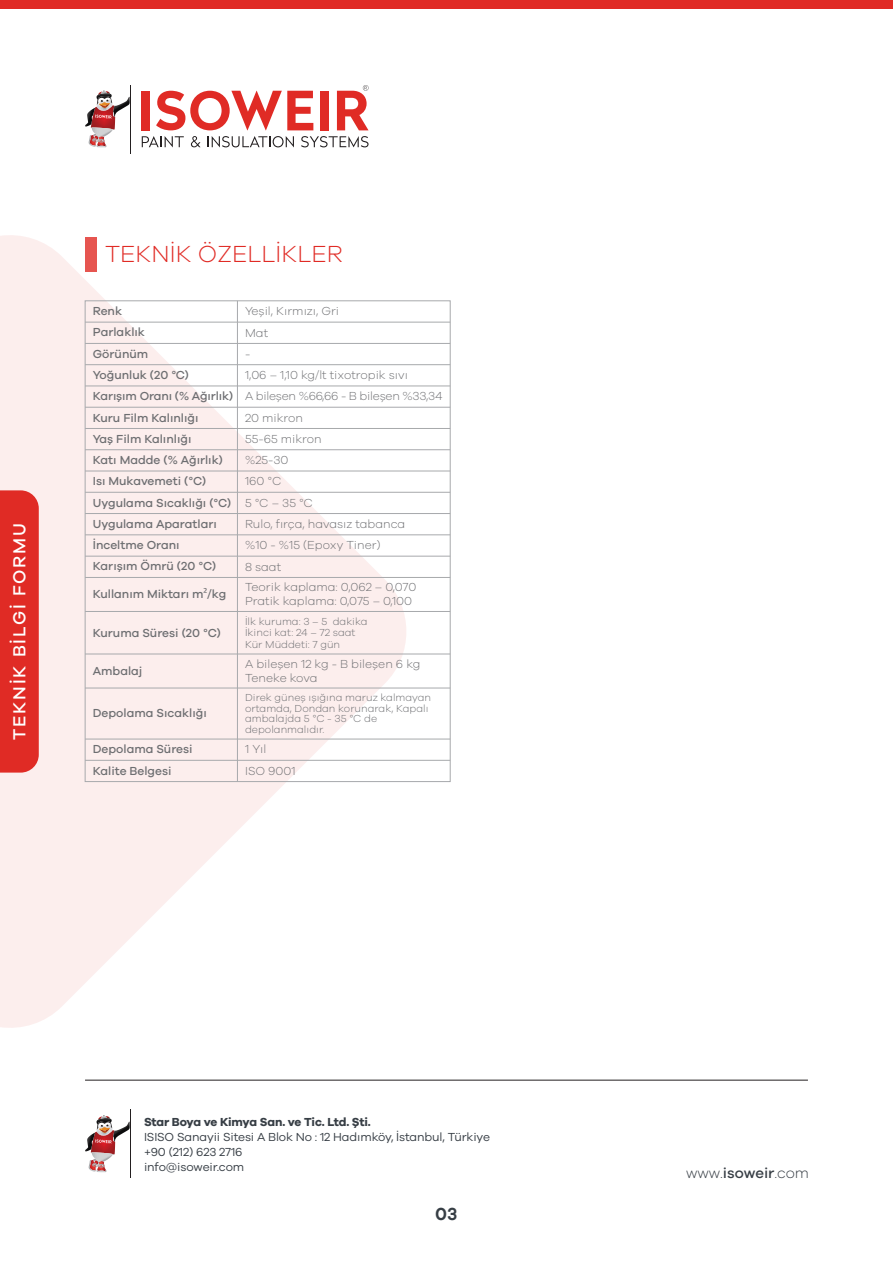
<style>
.page{position:relative;width:893px;height:1263px;background:#fff}
.page>*{position:absolute;margin:0;border:0;box-sizing:border-box;transform-origin:0 0}
.t1{font:300 24px "Galano Grotesque";color:#e02b25}
.t2{font:500 18px "Galano Grotesque";letter-spacing:.1em;color:#fff}
.t3{font:600 18px "Galano Grotesque";color:#373e45}
.t4{font:300 15px "Galano Grotesque";color:#373e45}
.t5{font:500 12px/21.3px "Galano Grotesque";color:#6d6e71}
.t6{font:300 12px/14.4px "Galano Grotesque";color:#6d6e71}
.t7{font:12px/15px "Galano Grotesque";letter-spacing:-.01em;color:#373e45}
.t8{font:300 12px "Galano Grotesque";letter-spacing:-.02em;color:#6d6e71}
.t9{font:700 12px "Galano Grotesque";letter-spacing:-.02em;color:#373e45}
.t10{font:300 10.5px/10.5px "Galano Grotesque";color:#6d6e71}
.s1{font-weight:500}
.s2{font-weight:300}
.s3{font-family:"Myriad Pro";font-weight:400}
</style>
<div class="page">
<svg style="left:0;top:235px;width:406px;height:793px;fill:#fceeed"></svg>
<div style="left:0;top:490px;width:39px;height:283px;background:#e02b25"></div>
<hr style="left:130px;top:85px;width:1px;height:68px;background:#231f20">
<svg style="left:85px;top:91px;width:45px;height:56px"></svg>
<svg style="left:142px;top:136px;width:42px;height:11px"></svg>
<svg style="left:191px;top:136px;width:10px;height:11px"></svg>
<svg style="left:208px;top:136px;width:86px;height:11px"></svg>
<svg style="left:301px;top:136px;width:68px;height:11px"></svg>
<div style="left:142px;top:91px;width:8px;height:39px;background:#e02b25"></div>
<svg style="left:156px;top:91px;width:157px;height:39px"></svg>
<div style="left:320px;top:91px;width:8px;height:39px;background:#e02b25"></div>
<svg style="left:337px;top:85px;width:32px;height:45px"></svg>
<hr style="left:130px;top:1110px;width:1px;height:68px;background:#231f20">
<svg style="left:85px;top:1115px;width:45px;height:57px"></svg>
<hr style="left:85px;top:1080px;width:723px;height:1px;background:#231f20">
<div style="left:0;top:0;width:893px;height:9px;background:#e02b25"></div>
<div style="left:85px;top:237px;width:11px;height:34px;background:#e65550"></div>
<hr style="left:85px;top:322px;width:365px;height:1px;background:#a7a9ac">
<hr style="left:85px;top:343px;width:365px;height:1px;background:#a7a9ac">
<hr style="left:85px;top:364px;width:365px;height:1px;background:#a7a9ac">
<hr style="left:85px;top:386px;width:365px;height:1px;background:#a7a9ac">
<hr style="left:85px;top:471px;width:365px;height:1px;background:#a7a9ac">
<hr style="left:85px;top:407px;width:365px;height:1px;background:#a7a9ac">
<hr style="left:85px;top:492px;width:365px;height:1px;background:#a7a9ac">
<hr style="left:85px;top:428px;width:365px;height:1px;background:#a7a9ac">
<hr style="left:85px;top:449px;width:365px;height:1px;background:#a7a9ac">
<hr style="left:85px;top:513px;width:365px;height:1px;background:#a7a9ac">
<hr style="left:85px;top:534px;width:365px;height:1px;background:#a7a9ac">
<hr style="left:85px;top:556px;width:365px;height:1px;background:#a7a9ac">
<hr style="left:85px;top:577px;width:365px;height:1px;background:#a7a9ac">
<svg style="left:237px;top:301px;width:1px;height:276px"></svg>
<hr style="left:237px;top:577px;width:1px;height:34px;background:#a7a9ac">
<hr style="left:85px;top:611px;width:365px;height:1px;background:#a7a9ac">
<hr style="left:237px;top:611px;width:1px;height:43px;background:#a7a9ac">
<hr style="left:85px;top:654px;width:365px;height:1px;background:#a7a9ac">
<hr style="left:85px;top:739px;width:365px;height:1px;background:#a7a9ac">
<hr style="left:237px;top:688px;width:1px;height:51px;background:#a7a9ac">
<hr style="left:85px;top:760px;width:365px;height:1px;background:#a7a9ac">
<svg style="left:237px;top:740px;width:1px;height:41px"></svg>
<hr style="left:85px;top:688px;width:365px;height:1px;background:#a7a9ac">
<hr style="left:237px;top:654px;width:1px;height:34px;background:#a7a9ac">
<h2 class="t2" style="left:9px;top:740px;width:218px;rotate:-90deg">TEKNİK BİLGİ FORMU</h2>
<h1 class="t1" style="left:105px;top:240px;width:239px">TEKNİK ÖZELLİKLER</h1>
<p class="t5" style="left:93px;top:300px;width:31px">Renk</p>
<p class="t6" style="left:245px;top:304px;width:96px">Yeşil, Kırmızı, Gri</p>
<p class="t5" style="left:93px;top:321px;width:54px">Parlaklık</p>
<p class="t6" style="left:245px;top:325px;width:25px">Mat</p>
<p class="t5" style="left:93px;top:343px;width:57px">Görünüm</p>
<p class="t6" style="left:245px;top:346px;width:7px">-</p>
<p class="t5" style="left:93px;top:364px;width:98px">Yoğunluk (20 °C)</p>
<p class="t6" style="left:245px;top:367px;width:164px">1,06 – 1,10 kg/lt tixotropik sıvı</p>
<p class="t8" style="left:93px;top:389px;width:351px"><span class="s1">Karışım Oranı (% Ağırlık)</span> A bileşen %66,66 - B bileşen %33,34</p>
<p class="t5" style="left:93px;top:406px;width:107px">Kuru Film Kalınlığı</p>
<p class="t6" style="left:245px;top:410px;width:60px">20 mikron</p>
<p class="t5" style="left:93px;top:428px;width:100px">Yaş Film Kalınlığı</p>
<p class="t6" style="left:245px;top:431px;width:78px">55-65 mikron</p>
<p class="t5" style="left:93px;top:449px;width:132px">Katı Madde (% Ağırlık)</p>
<p class="t6" style="left:245px;top:452px;width:45px">%25-30</p>
<p class="t5" style="left:93px;top:470px;width:115px">Isı Mukavemeti (°C)</p>
<p class="t6" style="left:245px;top:474px;width:38px">160 °C</p>
<p class="t5" style="left:93px;top:491px;width:222px">Uygulama Sıcaklığı (°C) <span class="s2">5 °C – 35 °C<br></span>Uygulama Aparatları</p>
<p class="t6" style="left:245px;top:516px;width:162px">Rulo, fırça, havasız tabanca</p>
<p class="t5" style="left:93px;top:534px;width:88px">İnceltme Oranı</p>
<p class="t6" style="left:245px;top:538px;width:137px">%10 - %15 (Epoxy Tiner)</p>
<p class="t5" style="left:93px;top:555px;width:125px">Karışım Ömrü (20 °C)</p>
<p class="t6" style="left:245px;top:559px;width:38px">8 saat</p>
<p class="t5" style="left:93px;top:583px;width:135px">Kullanım Miktarı m<span class="s3">²</span>/kg</p>
<p class="t6" style="left:245px;top:579px;width:173px">Teorik kaplama: 0,062 – 0,070<br>Pratik kaplama: 0,075 – 0,100</p>
<p class="t5" style="left:93px;top:621px;width:129px">Kuruma Süresi (20 °C)</p>
<p class="t10" style="left:245px;top:615px;width:124px;line-height:11.4px">İlk kuruma: 3 – 5 dakika<br>İkinci kat: 24 – 72 saat<br>Kür Müddeti: 7 gün</p>
<p class="t5" style="left:93px;top:660px;width:51px">Ambalaj</p>
<p class="t6" style="left:245px;top:656px;width:177px">A bileşen 12 kg - B bileşen 6 kg<br>Teneke kova</p>
<p class="t5" style="left:93px;top:702px;width:115px">Depolama Sıcaklığı</p>
<p class="t10" style="left:245px;top:692px;width:188px">Direk güneş ışığına maruz kalmayan ortamda, Dondan korunarak, Kapalı ambalajda 5 °C - 35 °C de depolanmalıdır.</p>
<p class="t5" style="left:93px;top:738px;width:101px">Depolama Süresi</p>
<p class="t6" style="left:245px;top:742px;width:23px">1 Yıl</p>
<p class="t5" style="left:93px;top:760px;width:80px">Kalite Belgesi</p>
<p class="t6" style="left:245px;top:763px;width:52px">ISO 9001</p>
<p class="t9" style="left:144px;top:1114px;width:228px">Star Boya ve Kimya San. ve Tic. Ltd. Şti.</p>
<p class="t7" style="left:144px;top:1128px;width:347px">ISISO Sanayii Sitesi A Blok No : 12 Hadımköy, İstanbul, Türkiye +90 (212) 623 2716<br>info@isoweir.com</p>
<h2 class="t3" style="left:435px;top:1203px;width:24px">03</h2>
<p class="t4" style="left:686px;top:1164px;width:124px">www.<span class="s1">isoweir</span>.com</p>
</div>
